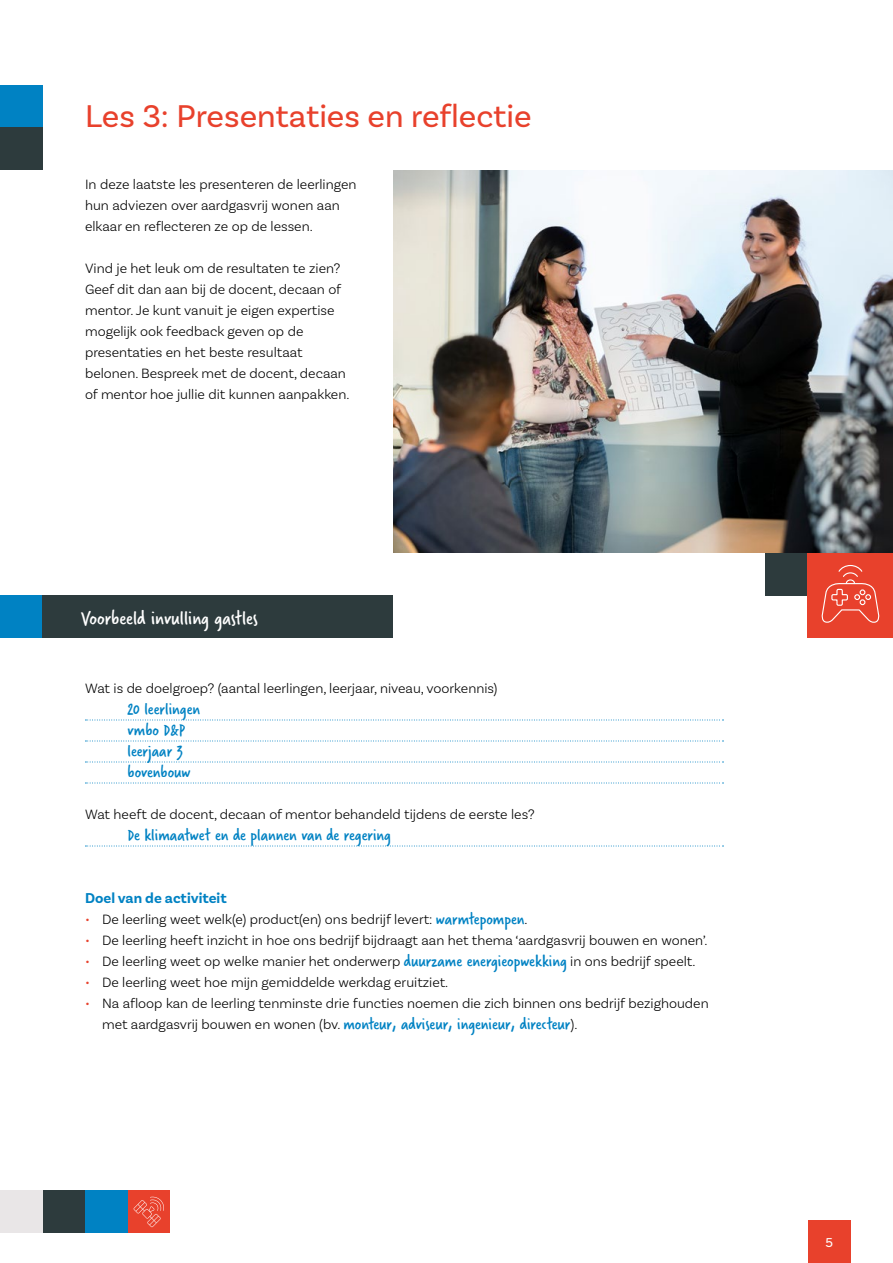
<style>
.page{position:relative;width:893px;height:1263px;background:#fff}
.page>*{position:absolute;margin:0;border:0;box-sizing:border-box;transform-origin:0 0}
.t1{font:33px "Basic Sans";color:#e8412c}
.t2{font:21px "Verveine";color:#fff}
.t3{font:18px/21px "Verveine";color:#0082c3}
.t4{font:700 15px "Basic Sans";color:#0082c3}
.t5{font:300 14.25px/21px "Basic Sans";color:#000}
.t6{font:13.5px "Basic Sans";color:#fff}
.s1{color:#e8412c}
.s2{font-family:"Verveine";font-weight:400;font-size:18px;color:#0082c3}
.s3{font-family:"Basic Sans";font-weight:300;font-size:14.25px;color:#000}
</style>
<div class="page">
<div style="left:0;top:595px;width:43px;height:43px;background:#0082c3"></div>
<div style="left:765px;top:553px;width:43px;height:42px;background:#2d3b3d"></div>
<div style="left:43px;top:595px;width:350px;height:43px;background:#2d3b3d"></div>
<div style="left:808px;top:553px;width:85px;height:85px;background:#e8412c"></div>
<svg style="left:85px;top:720px;width:638px;height:1px"></svg>
<svg style="left:85px;top:741px;width:638px;height:1px"></svg>
<svg style="left:85px;top:762px;width:638px;height:1px"></svg>
<svg style="left:85px;top:783px;width:638px;height:1px"></svg>
<svg style="left:85px;top:846px;width:638px;height:1px"></svg>
<div style="left:0;top:85px;width:43px;height:43px;background:#0082c3"></div>
<div style="left:0;top:128px;width:43px;height:42px;background:#2d3b3d"></div>
<div style="left:128px;top:1191px;width:42px;height:42px;background:#e8412c"></div>
<div style="left:85px;top:1191px;width:43px;height:42px;background:#0082c3"></div>
<div style="left:43px;top:1191px;width:42px;height:42px;background:#2d3b3d"></div>
<div style="left:0;top:1191px;width:43px;height:42px;background:#e9e6e7"></div>
<svg style="left:134px;top:1197px;width:30px;height:30px"></svg>
<img style="left:393px;top:170px;width:500px;height:383px">
<svg style="left:821px;top:565px;width:59px;height:58px"></svg>
<div style="left:808px;top:1220px;width:42px;height:43px;background:#e8412c"></div>
<h1 class="t1" style="left:85px;top:97px;width:448px">Les 3: Presentaties en reflectie</h1>
<p class="t5" style="left:85px;top:174px;width:273px">In deze laatste les presenteren de leerlingen hun adviezen over aardgasvrij wonen aan elkaar en reflecteren ze op de lessen.</p>
<p class="t5" style="left:85px;top:258px;width:266px">Vind je het leuk om de resultaten te zien?<br>Geef dit dan aan bij de docent, decaan of mentor. Je kunt vanuit je eigen expertise mogelijk ook feedback geven op de presentaties en het beste resultaat belonen. Bespreek met de docent, decaan of mentor hoe jullie dit kunnen aanpakken.</p>
<h2 class="t2" style="left:81px;top:603px;width:179px">Voorbeeld invulling gastles</h2>
<p class="t5" style="left:85px;top:678px;width:414px">Wat is de doelgroep? (aantal leerlingen, leerjaar, niveau, voorkennis)</p>
<p class="t3" style="left:128px;top:699px;width:74px">20 leerlingen vmbo D&amp;P leerjaar 3 bovenbouw</p>
<p class="t5" style="left:85px;top:804px;width:451px">Wat heeft de docent, decaan of mentor behandeld tijdens de eerste les?</p>
<p class="t3" style="left:128px;top:825px;width:265px">De klimaatwet en de plannen van de regering</p>
<p class="t4" style="left:85px;top:889px;width:143px">Doel van de activiteit</p>
<p class="t5" style="left:85px;top:909px;width:444px"><span class="s1">•</span> De leerling weet welk(e) product(en) ons bedrijf levert: <span class="s2">warmtepompen</span>.</p>
<p class="t5" style="left:85px;top:930px;width:624px"><span class="s1">•</span> De leerling heeft inzicht in hoe ons bedrijf bijdraagt aan het thema ‘aardgasvrij bouwen en wonen’.</p>
<p class="t5" style="left:85px;top:951px;width:612px"><span class="s1">•</span> De leerling weet op welke manier het onderwerp <span class="s2">duurzame energieopwekking</span> in ons bedrijf speelt.</p>
<p class="t5" style="left:85px;top:972px;width:365px"><span class="s1">•</span> De leerling weet hoe mijn gemiddelde werkdag eruitziet.</p>
<p class="t5" style="left:85px;top:993px;width:625px"><span class="s1">•</span> Na afloop kan de leerling tenminste drie functies noemen die zich binnen ons bedrijf bezighouden</p>
<p class="t3" style="left:102px;top:1014px;width:477px"><span class="s3">met aardgasvrij bouwen en wonen (bv.</span> monteur, adviseur, ingenieur, directeur<span class="s3">).</span></p>
<p class="t6" style="left:825px;top:1234px;width:9px">5</p>
</div>
